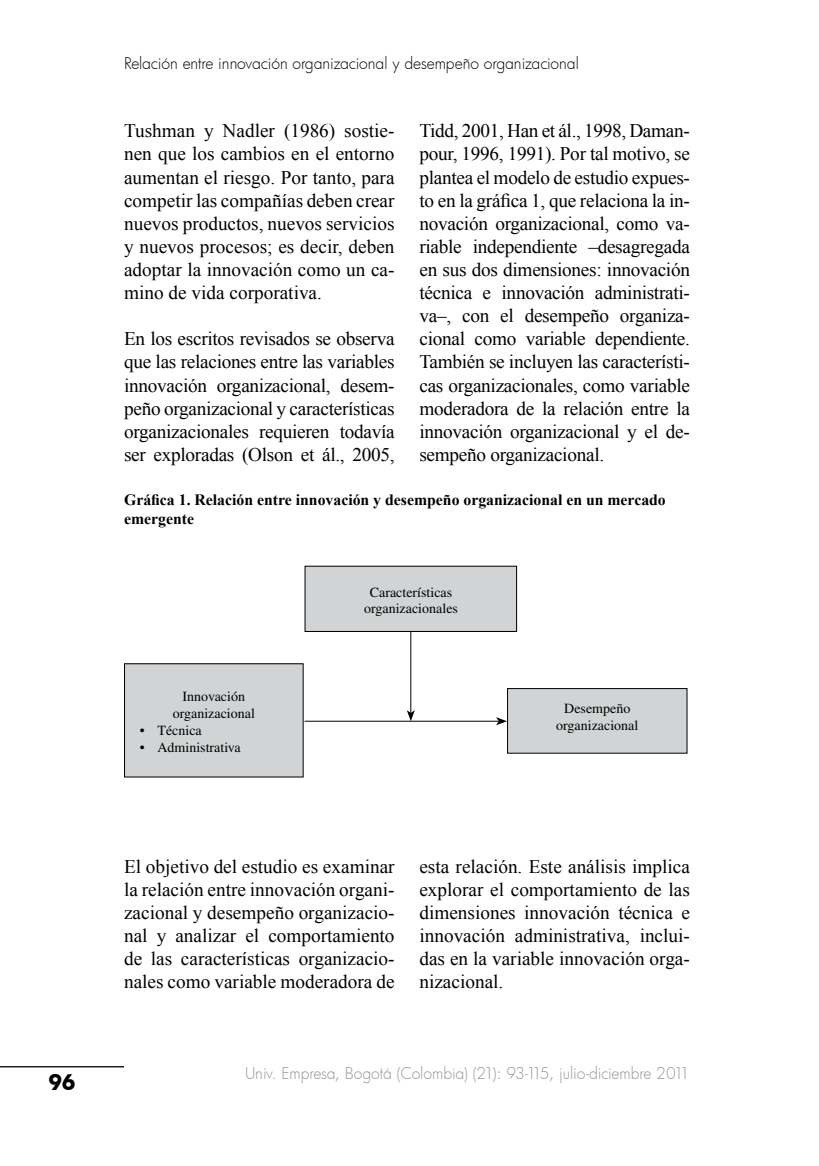
<style>
.page{position:relative;width:819px;height:1166px;background:#fff}
.page>*{position:absolute;margin:0;border:0;box-sizing:border-box;transform-origin:0 0}
.t1{font:700 21px "Futura Bk";color:#000}
.t2{font:19.25px/23.1px "Times New Roman";color:#000;text-align:justify}
.t3{font:700 15.75px/18.9px "Times New Roman";color:#000}
.t4{font:15.75px "Futura Lt";letter-spacing:-.01em;color:#000}
.t5{font:15.75px "Futura Lt";letter-spacing:-.01em;color:#939598}
.t6{font:14px/16.8px "Times";color:#000;text-align:center}
</style>
<div class="page">
<hr style="left:0;top:1066px;width:124px;height:1px;background:#000">
<div style="left:305px;top:566px;width:211px;height:65px;background:#d1d3d4"></div>
<div style="left:304px;top:566px;width:213px;height:66px;border:1px solid #000"></div>
<div style="left:124px;top:664px;width:179px;height:113px;background:#d1d3d4"></div>
<div style="left:124px;top:663px;width:179px;height:114px;border:1px solid #000"></div>
<div style="left:507px;top:688px;width:180px;height:65px;background:#d1d3d4"></div>
<div style="left:507px;top:688px;width:180px;height:65px;border:1px solid #000"></div>
<hr style="left:304px;top:721px;width:195px;height:1px;background:#000">
<svg style="left:496px;top:717px;width:11px;height:8px"></svg>
<hr style="left:410px;top:632px;width:1px;height:81px;background:#000">
<svg style="left:407px;top:710px;width:8px;height:11px"></svg>
<p class="t1" style="left:48px;top:1067px;width:30px">96</p>
<p class="t4" style="left:124px;top:53px;width:456px">Relación entre innovación organizacional y desempeño organizacional</p>
<p class="t2" style="left:124px;top:119px;width:272px">Tushman y Nadler (1986) sostie&shy;nen que los cambios en el entorno aumentan el riesgo. Por tanto, para competir las compañías deben crear nuevos productos, nuevos servicios y nuevos procesos; es decir, deben adoptar la innovación como un ca&shy;mino de vida corporativa.</p>
<p class="t2" style="left:124px;top:327px;width:272px">En los escritos revisados se observa que las relaciones entre las variables innovación organizacional, desem&shy;peño organizacional y características organizacionales requieren todavía ser exploradas (Olson et ál., 2005,</p>
<p class="t2" style="left:419px;top:119px;width:272px">Tidd, 2001, Han et ál., 1998, Daman&shy;pour, 1996, 1991). Por tal motivo, se plantea el modelo de estudio expues&shy;to en la gráfica 1, que relaciona la in&shy;novación organizacional, como va&shy;riable independiente –desagregada en sus dos dimensiones: innovación técnica e innovación administrati&shy;va–, con el desempeño organiza&shy;cional como variable dependiente.<br>También se incluyen las característi&shy;cas organizacionales, como variable moderadora de la relación entre la innovación organizacional y el de&shy;sempeño organizacional.</p>
<p class="t3" style="left:124px;top:490px;width:543px">Gráfica 1. Relación entre innovación y desempeño organizacional en un mercado emergente</p>
<p class="t6" style="left:173px;top:688px;width:84px">Innovación organizacional</p>
<p class="t6" style="left:140px;top:722px;width:63px">• Técnica</p>
<p class="t6" style="left:140px;top:738px;width:102px">• Administrativa</p>
<p class="t6" style="left:364px;top:583px;width:95px">Características organizacionales</p>
<p class="t6" style="left:556px;top:700px;width:84px">Desempeño organizacional</p>
<p class="t2" style="left:124px;top:854px;width:272px">El objetivo del estudio es examinar la relación entre innovación organi&shy;zacional y desempeño organizacio&shy;nal y analizar el comportamiento de las características organizacio&shy;nales como variable moderadora de</p>
<p class="t2" style="left:419px;top:854px;width:272px">esta relación. Este análisis implica explorar el comportamiento de las dimensiones innovación técnica e innovación administrativa, inclui&shy;das en la variable innovación orga&shy;nizacional.</p>
<p class="t5" style="left:245px;top:1062px;width:446px">Univ. Empresa, Bogotá (Colombia) (21): 93-115, julio-diciembre 2011</p>
</div>
